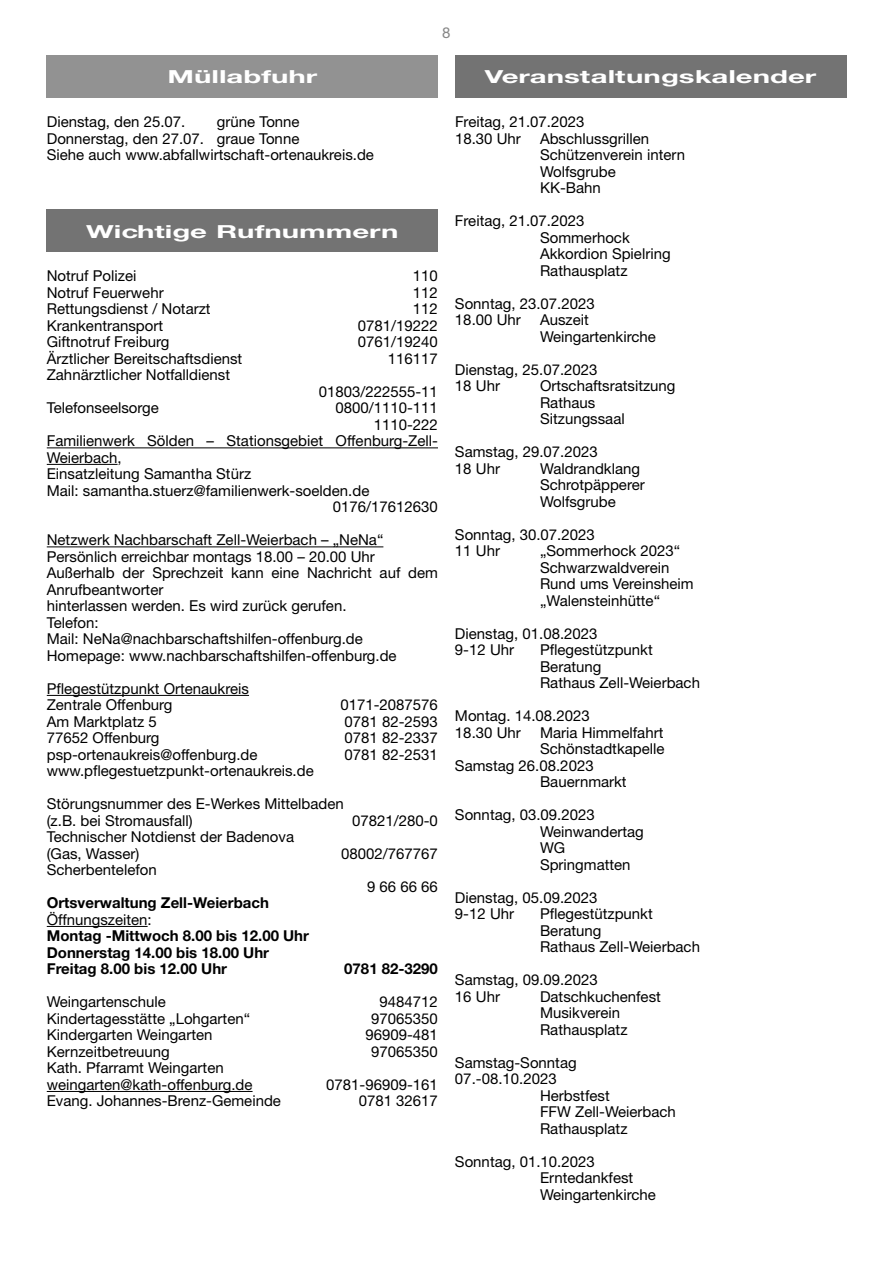
<style>
.page{position:relative;width:893px;height:1263px;background:#fff}
.page>*{position:absolute;margin:0;border:0;box-sizing:border-box;transform-origin:0 0}
.t1{font:700 18px "Helvetica Neue CE";color:#fff;scale:1.63 1}
.t2{font:15px/16.5px "Helvetica Neue LT Std";color:#000}
.t3{font:700 15px/16.5px "Helvetica Neue LT Std";color:#000}
.t4{font:15px "Helvetica Neue LT Std";color:#878787}
</style>
<div class="page">
<hr style="left:47px;top:447px;width:391px;height:1px;background:#000">
<hr style="left:47px;top:464px;width:71px;height:1px;background:#000">
<hr style="left:47px;top:546px;width:336px;height:1px;background:#000">
<hr style="left:47px;top:695px;width:202px;height:1px;background:#000">
<hr style="left:47px;top:926px;width:101px;height:1px;background:#000">
<hr style="left:47px;top:1091px;width:206px;height:1px;background:#000">
<div style="left:47px;top:55px;width:391px;height:43px;background:#929292"></div>
<div style="left:47px;top:209px;width:391px;height:43px;background:#737373"></div>
<div style="left:455px;top:55px;width:391px;height:43px;background:#737373"></div>
<p class="t4" style="left:442px;top:24px;width:10px">8</p>
<p class="t1" style="left:167px;top:66px;width:93px">Müllabfuhr</p>
<p class="t2" style="left:47px;top:113px;width:140px">Dienstag, den 25.07.</p>
<p class="t2" style="left:47px;top:113px;width:329px;text-indent:170px">grüne Tonne<br>Donnerstag, den 27.07. graue Tonne<br>Siehe auch www.abfallwirtschaft-ortenaukreis.de</p>
<p class="t1" style="left:86px;top:220px;width:193px">Wichtige Rufnummern</p>
<p class="t2" style="left:47px;top:268px;width:91px">Notruf Polizei</p>
<p class="t2" style="left:413px;top:268px;width:27px">110</p>
<p class="t2" style="left:47px;top:284px;width:118px">Notruf Feuerwehr</p>
<p class="t2" style="left:413px;top:284px;width:27px">112</p>
<p class="t2" style="left:47px;top:301px;width:165px">Rettungsdienst / Notarzt</p>
<p class="t2" style="left:413px;top:301px;width:27px">112</p>
<p class="t2" style="left:47px;top:317px;width:118px">Krankentransport</p>
<p class="t2" style="left:358px;top:317px;width:82px">0781/19222</p>
<p class="t2" style="left:47px;top:334px;width:124px">Giftnotruf Freiburg</p>
<p class="t2" style="left:358px;top:334px;width:82px">0761/19240</p>
<p class="t2" style="left:47px;top:350px;width:197px">Ärztlicher Bereitschaftsdienst</p>
<p class="t2" style="left:388px;top:350px;width:52px">116117</p>
<p class="t2" style="left:47px;top:367px;width:185px">Zahnärztlicher Notfalldienst</p>
<p class="t2" style="left:319px;top:383px;width:121px">01803/222555-11</p>
<p class="t2" style="left:47px;top:400px;width:114px">Telefonseelsorge</p>
<p class="t2" style="left:335px;top:400px;width:104px">0800/1110-111</p>
<p class="t2" style="left:374px;top:416px;width:66px">1110-222</p>
<p class="t2" style="left:47px;top:433px;width:393px">Familienwerk Sölden – Stationsgebiet Offenburg-Zell-</p>
<p class="t2" style="left:47px;top:449px;width:76px">Weierbach,</p>
<p class="t2" style="left:47px;top:466px;width:206px">Einsatzleitung Samantha Stürz</p>
<p class="t2" style="left:47px;top:482px;width:324px">Mail: samantha.stuerz@familienwerk-soelden.de</p>
<p class="t2" style="left:333px;top:499px;width:107px">0176/17612630</p>
<p class="t2" style="left:47px;top:532px;width:393px">Netzwerk Nachbarschaft Zell-Weierbach – „NeNa“ Persönlich erreichbar montags 18.00 – 20.00 Uhr Außerhalb der Sprechzeit kann eine Nachricht auf dem Anrufbeantworter<br>hinterlassen werden. Es wird zurück gerufen.<br>Telefon:<br>Mail: NeNa@nachbarschaftshilfen-offenburg.de Homepage: www.nachbarschaftshilfen-offenburg.de</p>
<p class="t2" style="left:47px;top:680px;width:204px">Pflegestützpunkt Ortenaukreis<br>Zentrale Offenburg</p>
<p class="t2" style="left:340px;top:697px;width:99px">0171-2087576</p>
<p class="t2" style="left:47px;top:713px;width:112px">Am Marktplatz 5</p>
<p class="t2" style="left:345px;top:713px;width:95px">0781 82-2593</p>
<p class="t2" style="left:47px;top:730px;width:114px">77652 Offenburg</p>
<p class="t2" style="left:345px;top:730px;width:95px">0781 82-2337</p>
<p class="t2" style="left:47px;top:746px;width:212px">psp-ortenaukreis@offenburg.de</p>
<p class="t2" style="left:345px;top:746px;width:95px">0781 82-2531</p>
<p class="t2" style="left:47px;top:763px;width:268px">www.pflegestuetzpunkt-ortenaukreis.de</p>
<p class="t2" style="left:47px;top:796px;width:299px">Störungsnummer des E-Werkes Mittelbaden (z.B. bei Stromausfall)</p>
<p class="t2" style="left:352px;top:812px;width:87px">07821/280-0</p>
<p class="t2" style="left:47px;top:829px;width:249px">Technischer Notdienst der Badenova (Gas, Wasser)</p>
<p class="t2" style="left:47px;top:862px;width:112px">Scherbentelefon</p>
<p class="t3" style="left:47px;top:894px;width:224px">Ortsverwaltung Zell-Weierbach</p>
<p class="t2" style="left:47px;top:911px;width:107px">Öffnungszeiten:</p>
<p class="t3" style="left:47px;top:927px;width:264px">Montag -Mittwoch 8.00 bis 12.00 Uhr<br>Donnerstag 14.00 bis 18.00 Uhr<br>Freitag 8.00 bis 12.00 Uhr</p>
<p class="t2" style="left:341px;top:845px;width:98px">08002/767767</p>
<p class="t2" style="left:367px;top:878px;width:72px">9 66 66 66</p>
<p class="t3" style="left:344px;top:960px;width:95px">0781 82-3290</p>
<p class="t2" style="left:47px;top:994px;width:121px">Weingartenschule</p>
<p class="t2" style="left:380px;top:994px;width:60px">9484712</p>
<p class="t2" style="left:47px;top:1010px;width:205px">Kindertagesstätte „Lohgarten“</p>
<p class="t2" style="left:371px;top:1010px;width:68px">97065350</p>
<p class="t2" style="left:47px;top:1027px;width:167px">Kindergarten Weingarten</p>
<p class="t2" style="left:365px;top:1027px;width:74px">96909-481</p>
<p class="t2" style="left:47px;top:1043px;width:125px">Kernzeitbetreuung</p>
<p class="t2" style="left:371px;top:1043px;width:68px">97065350</p>
<p class="t2" style="left:47px;top:1060px;width:207px">Kath. Pfarramt Weingarten weingarten@kath-offenburg.de</p>
<p class="t2" style="left:326px;top:1076px;width:113px">0781-96909-161</p>
<p class="t2" style="left:47px;top:1093px;width:236px">Evang. Johannes-Brenz-Gemeinde</p>
<p class="t2" style="left:359px;top:1093px;width:81px">0781 32617</p>
<p class="t1" style="left:485px;top:66px;width:205px">Veranstaltungskalender</p>
<p class="t2" style="left:455px;top:113px;width:131px">Freitag, 21.07.2023<br>18.30 Uhr</p>
<p class="t2" style="left:540px;top:130px;width:147px">Abschlussgrillen<br>Schützenverein intern<br>Wolfsgrube<br>KK-Bahn</p>
<p class="t2" style="left:540px;top:212px;width:132px;text-indent:-85px">Freitag, 21.07.2023<br>Sommerhock<br>Akkordion Spielring<br>Rathausplatz</p>
<p class="t2" style="left:455px;top:295px;width:141px">Sonntag, 23.07.2023<br>18.00 Uhr</p>
<p class="t2" style="left:540px;top:311px;width:117px">Auszeit<br>Weingartenkirche</p>
<p class="t2" style="left:455px;top:361px;width:144px">Dienstag, 25.07.2023<br>18 Uhr</p>
<p class="t2" style="left:540px;top:377px;width:137px">Ortschaftsratsitzung<br>Rathaus<br>Sitzungssaal</p>
<p class="t2" style="left:455px;top:443px;width:144px">Samstag, 29.07.2023<br>18 Uhr</p>
<p class="t2" style="left:540px;top:460px;width:106px">Waldrandklang<br>Schrotpäpperer<br>Wolfsgrube</p>
<p class="t2" style="left:455px;top:526px;width:141px">Sonntag, 30.07.2023<br>11 Uhr</p>
<p class="t2" style="left:540px;top:542px;width:155px">„Sommerhock 2023“<br>Schwarzwaldverein<br>Rund ums Vereinsheim „Walensteinhütte“</p>
<p class="t2" style="left:455px;top:625px;width:144px">Dienstag, 01.08.2023<br>9-12 Uhr</p>
<p class="t2" style="left:540px;top:641px;width:161px">Pflegestützpunkt<br>Beratung<br>Rathaus Zell-Weierbach</p>
<p class="t2" style="left:455px;top:707px;width:136px">Montag. 14.08.2023<br>18.30 Uhr</p>
<p class="t2" style="left:540px;top:724px;width:125px">Maria Himmelfahrt</p>
<p class="t2" style="left:540px;top:740px;width:126px">Schönstadtkapelle</p>
<p class="t2" style="left:455px;top:757px;width:140px">Samstag 26.08.2023</p>
<p class="t2" style="left:540px;top:773px;width:88px">Bauernmarkt</p>
<p class="t2" style="left:540px;top:806px;width:105px;text-indent:-85px">Sonntag, 03.09.2023<br>Weinwandertag<br>WG<br>Springmatten</p>
<p class="t2" style="left:455px;top:889px;width:144px">Dienstag, 05.09.2023<br>9-12 Uhr</p>
<p class="t2" style="left:540px;top:905px;width:161px">Pflegestützpunkt<br>Beratung<br>Rathaus Zell-Weierbach</p>
<p class="t2" style="left:455px;top:971px;width:144px">Samstag, 09.09.2023<br>16 Uhr</p>
<p class="t2" style="left:540px;top:988px;width:122px">Datschkuchenfest<br>Musikverein<br>Rathausplatz</p>
<p class="t2" style="left:455px;top:1054px;width:123px">Samstag-Sonntag</p>
<p class="t2" style="left:455px;top:1070px;width:103px">07.-08.10.2023</p>
<p class="t2" style="left:540px;top:1087px;width:71px">Herbstfest</p>
<p class="t2" style="left:540px;top:1103px;width:137px">FFW Zell-Weierbach</p>
<p class="t2" style="left:540px;top:1120px;width:89px">Rathausplatz</p>
<p class="t2" style="left:540px;top:1153px;width:117px;text-indent:-85px">Sonntag, 01.10.2023<br>Erntedankfest<br>Weingartenkirche</p>
</div>
